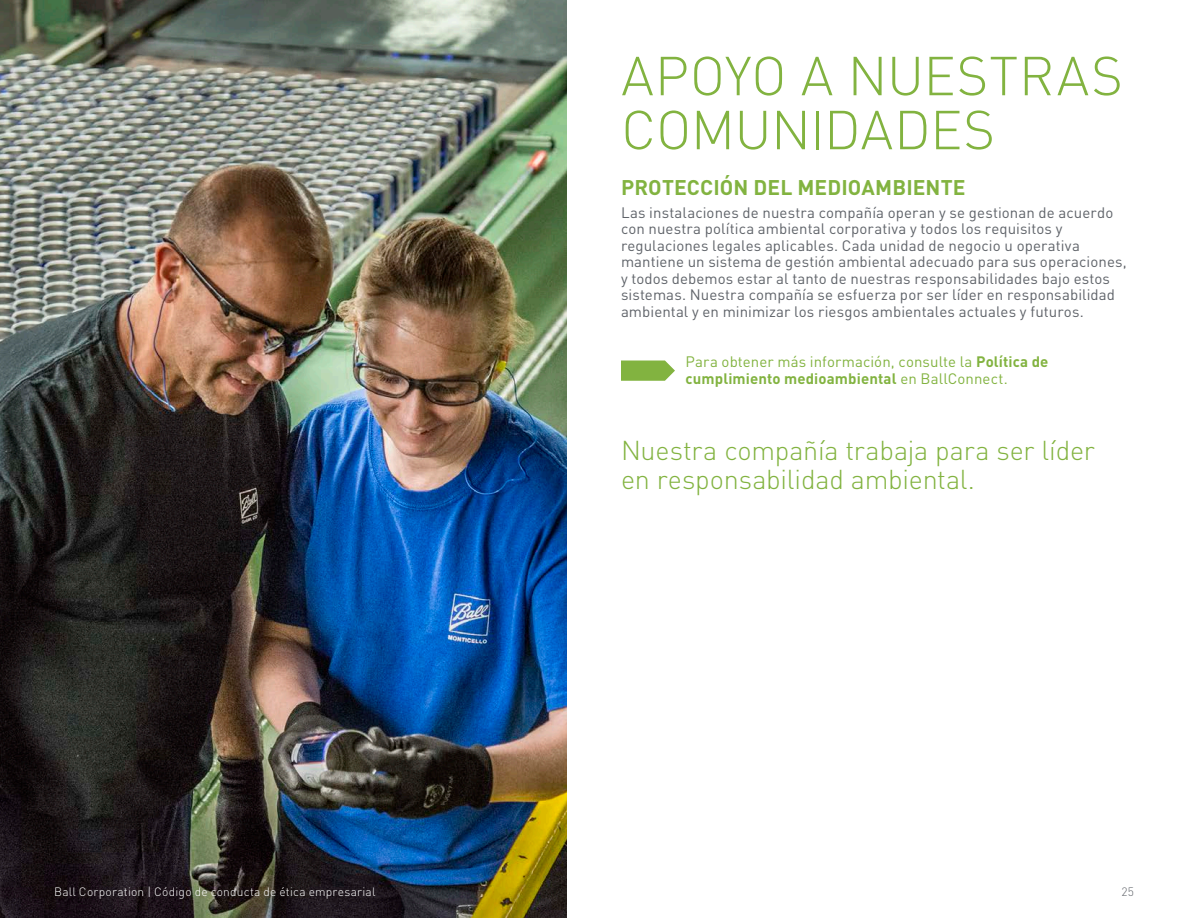
<style>
.page{position:relative;width:1188px;height:918px;background:#fff}
.page>*{position:absolute;margin:0;border:0;box-sizing:border-box;transform-origin:0 0}
.Chapter_Headers{font:300 54px/54px "DIN Pro";color:#82b340}
.Pull_Quotes{font:300 27px "DIN Pro";letter-spacing:-.01em;color:#82b340}
.Header_2{font:700 21px "DIN Pro";letter-spacing:.005em;color:#82b340}
.Body_Copy{font:15px/16.5px "DIN Pro";letter-spacing:.005em;color:#5f6369}
.Body_Copy-2{font:15px/16.5px "DIN Pro";letter-spacing:.005em;color:#82b340}
.t1{font:300 12px "DIN Pro";letter-spacing:.015em;color:#fff}
.t2{font:300 12px "DIN Pro";color:#5f6369}
.s1{font-weight:700}
</style>
<div class="page">
<img style="left:0;top:0;width:567px;height:918px">
<svg style="left:621px;top:361px;width:54px;height:20px"></svg>
<p class="Chapter_Headers" style="left:621px;top:47px;width:503px">APOYO A NUESTRAS<br>COMUNIDADES</p>
<p class="Header_2" style="left:621px;top:173px;width:346px">PROTECCIÓN DEL MEDIOAMBIENTE</p>
<p class="Body_Copy" style="left:621px;top:204px;width:507px">Las instalaciones de nuestra compañía operan y se gestionan de acuerdo con nuestra política ambiental corporativa y todos los requisitos y regulaciones legales aplicables. Cada unidad de negocio u operativa mantiene un sistema de gestión ambiental adecuado para sus operaciones, y todos debemos estar al tanto de nuestras responsabilidades bajo estos sistemas. Nuestra compañía se esfuerza por ser líder en responsabilidad ambiental y en minimizar los riesgos ambientales actuales y futuros.</p>
<p class="Body_Copy-2" style="left:686px;top:353px;width:365px">Para obtener más información, consulte la <span class="s1">Política de cumplimiento medioambiental</span> en BallConnect.</p>
<p class="Pull_Quotes" style="left:621px;top:432px;width:475px">Nuestra compañía trabaja para ser líder</p>
<p class="Pull_Quotes" style="left:621px;top:460px;width:356px">en responsabilidad ambiental.</p>
<p class="t1" style="left:54px;top:883px;width:323px">Ball Corporation | Código de conducta de ética empresarial</p>
<p class="t2" style="left:1121px;top:883px;width:14px">25</p>
</div>
